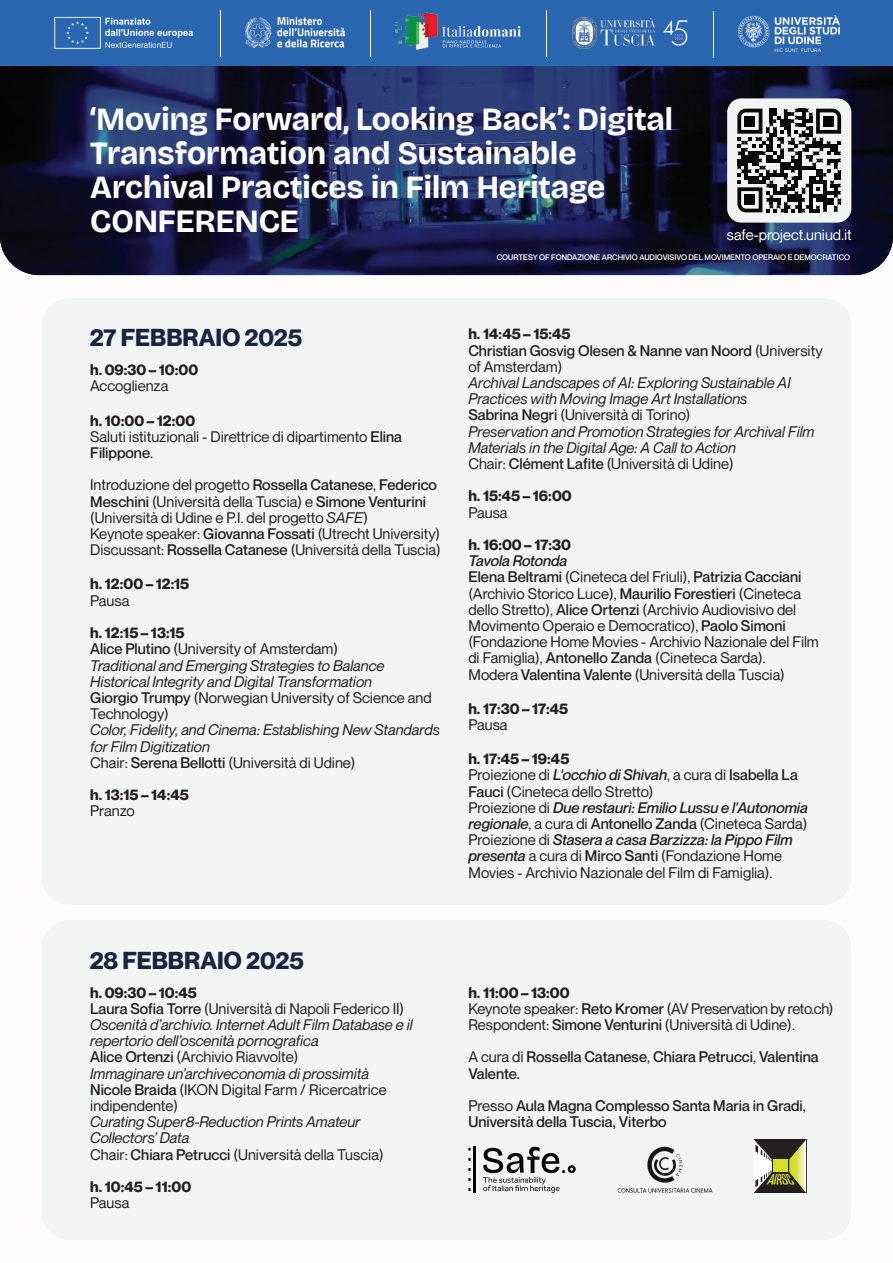
<style>
.page{position:relative;width:893px;height:1263px;background:#fff}
.page>*{position:absolute;margin:0;border:0;box-sizing:border-box;transform-origin:0 0}
.t1{font:700 32.4px/33.9px "Bricolage Grotesque 48 pt";color:#fff}
.t2{font:700 24px "Neue Montreal";color:#19253e}
.t3{font:15px/16.2px "Neue Montreal";color:#231f20}
.t4{font:italic 15px/16.2px "Neue Montreal";color:#231f20}
.t5{font:500 15px/16.2px "Neue Montreal";color:#231f20}
.t6{font:700 15px "Neue Montreal";color:#231f20}
.t7{font:14.85px "Neue Montreal";color:#fff}
.t8{font:500 7.8px "Neue Montreal";color:#fff}
.s1{font-weight:700}
.s2{font-weight:500}
.s3{font-style:italic}
.s4{font-weight:700;font-style:normal}
.s5{font-weight:500;font-style:normal}
.s6{font-style:normal}
.s7{font-weight:400}
.s8{font-weight:500;font-style:italic}
</style>
<div class="page">
<div style="left:0;top:193px;width:893px;height:1070px;background:#fefcfb"></div>
<svg style="left:0;top:65px;width:893px;height:210px;background:#1a2146"></svg>
<svg style="left:727px;top:98px;width:124px;height:125px"></svg>
<div style="left:744px;top:116px;width:11px;height:11px;background:#080704"></div>
<div style="left:823px;top:116px;width:11px;height:11px;background:#080704"></div>
<div style="left:744px;top:194px;width:11px;height:11px;background:#080704"></div>
<div style="left:0;top:0;width:893px;height:65px;background:#2b66b0"></div>
<img style="left:396px;top:13px;width:124px;height:37px">
<hr style="left:220px;top:10px;width:1px;height:47px;background:#fff">
<hr style="left:370px;top:10px;width:1px;height:47px;background:#fff">
<hr style="left:546px;top:10px;width:1px;height:47px;background:#fff">
<hr style="left:713px;top:11px;width:1px;height:47px;background:#fff">
<img style="left:246px;top:18px;width:99px;height:30px">
<img style="left:54px;top:16px;width:139px;height:33px">
<img style="left:573px;top:18px;width:114px;height:31px">
<img style="left:739px;top:15px;width:100px;height:37px">
<div style="left:42px;top:298px;width:809px;height:607px;background:#f3f4f4;border-radius:28px"></div>
<div style="left:42px;top:920px;width:809px;height:320px;background:#f3f4f4;border-radius:28px"></div>
<svg style="left:754px;top:1139px;width:52px;height:54px"></svg>
<img style="left:617px;top:1146px;width:96px;height:47px">
<svg style="left:483px;top:1147px;width:93px;height:46px"></svg>
<hr style="left:473px;top:1147px;width:3px;height:46px;background:#080705">
<h1 class="t1" style="left:90px;top:102px;width:584px">‘Moving Forward, Looking Back’: Digital<br>Transformation and Sustainable<br>Archival Practices in Film Heritage<br>CONFERENCE</h1>
<p class="t7" style="left:727px;top:228px;width:126px">safe-project.uniud.it</p>
<h2 class="t2" style="left:90px;top:328px;width:214px">27 FEBBRAIO 2025</h2>
<p class="t6" style="left:90px;top:364px;width:110px">h. 09:30 – 10:00</p>
<p class="t3" style="left:90px;top:379px;width:80px">Accoglienza</p>
<p class="t3" style="left:90px;top:413px;width:313px"><span class="s1">h. 10:00 – 12:00<br></span>Saluti istituzionali - Direttrice di dipartimento <span class="s2">Elina<br>Filippone</span>.</p>
<p class="t3" style="left:90px;top:478px;width:352px">Introduzione del progetto <span class="s2">Rossella Catanese</span>, <span class="s2">Federico Meschini</span> (Università della Tuscia) e <span class="s2">Simone Venturini </span>(Università di Udine e P.I. del progetto <span class="s3">SAFE</span>)<br>Keynote speaker: <span class="s2">Giovanna Fossati</span> (Utrecht University)<br>Discussant: <span class="s2">Rossella Catanese</span> (Università della Tuscia)</p>
<p class="t6" style="left:90px;top:578px;width:101px">h. 12:00 – 12:15</p>
<p class="t3" style="left:90px;top:593px;width:41px">Pausa</p>
<p class="t4" style="left:90px;top:626px;width:343px"><span class="s4">h. 12:15 – 13:15<br></span><span class="s5">Alice Plutino</span> <span class="s6">(University of Amsterdam)<br></span>Traditional and Emerging Strategies to Balance Historical Integrity and Digital Transformation<br><span class="s5">Giorgio Trumpy</span> <span class="s6">(Norwegian University of Science and Technology)</span></p>
<p class="t4" style="left:90px;top:723px;width:351px">Color, Fidelity, and Cinema: Establishing New Standards for Film Digitization<br><span class="s6">Chair:</span> <span class="s5">Serena Bellotti</span> <span class="s6">(Università di Udine)</span></p>
<p class="t6" style="left:90px;top:788px;width:100px">h. 13:15 – 14:45</p>
<p class="t3" style="left:90px;top:804px;width:46px">Pranzo</p>
<p class="t8" style="left:497px;top:254px;width:355px">COURTESY OF FONDAZIONE ARCHIVIO AUDIOVISIVO DEL MOVIMENTO OPERAIO E DEMOCRATICO</p>
<p class="t5" style="left:468px;top:327px;width:356px"><span class="s1">h. 14:45 – 15:45<br></span>Christian Gosvig Olesen &amp; Nanne van Noord <span class="s7">(University of Amsterdam)</span></p>
<p class="t4" style="left:468px;top:376px;width:348px">Archival Landscapes of AI: Exploring Sustainable AI Practices with Moving Image Art Installations<br><span class="s5">Sabrina Negri</span> <span class="s6">(Università di Torino)<br></span>Preservation and Promotion Strategies for Archival Film Materials in the Digital Age: A Call to Action<br><span class="s6">Chair:</span> <span class="s5">Clément Lafite</span> <span class="s6">(Università di Udine)</span></p>
<p class="t6" style="left:468px;top:490px;width:105px">h. 15:45 – 16:00</p>
<p class="t3" style="left:468px;top:505px;width:41px">Pausa</p>
<p class="t6" style="left:468px;top:538px;width:104px">h. 16:00 – 17:30</p>
<p class="t3" style="left:468px;top:554px;width:352px"><span class="s8">Tavola Rotonda<br></span><span class="s2">Elena Beltrami</span> (Cineteca del Friuli), <span class="s2">Patrizia Cacciani </span>(Archivio Storico Luce), <span class="s2">Maurilio Forestieri</span> (Cineteca dello Stretto), <span class="s2">Alice Ortenzi</span> (Archivio Audiovisivo del Movimento Operaio e Democratico), <span class="s2">Paolo Simoni </span>(Fondazione Home Movies - Archivio Nazionale del Film di Famiglia), <span class="s2">Antonello Zanda</span> (Cineteca Sarda).<br>Modera <span class="s2">Valentina Valente</span> (Università della Tuscia)</p>
<p class="t6" style="left:468px;top:702px;width:101px">h. 17:30 – 17:45</p>
<p class="t3" style="left:468px;top:718px;width:41px">Pausa</p>
<p class="t3" style="left:468px;top:752px;width:341px"><span class="s1">h. 17:45 – 19:45<br></span>Proiezione di <span class="s8">L'occhio di Shivah</span>, a cura di <span class="s2">Isabella La Fauci</span> (Cineteca dello Stretto)<br>Proiezione di <span class="s8">Due restauri: Emilio Lussu e l'Autonomia regionale</span>, a cura di <span class="s2">Antonello Zanda</span> (Cineteca Sarda)<br>Proiezione di <span class="s8">Stasera a casa Barzizza: la Pippo Film presenta</span> a cura di <span class="s2">Mirco Santi</span> (Fondazione Home Movies - Archivio Nazionale del Film di Famiglia).</p>
<h2 class="t2" style="left:90px;top:950px;width:216px">28 FEBBRAIO 2025</h2>
<p class="t4" style="left:90px;top:985px;width:324px"><span class="s4">h. 09:30 – 10:45<br></span><span class="s5">Laura Sofia Torre</span> <span class="s6">(Università di Napoli Federico II)<br></span>Oscenità d’archivio. Internet Adult Film Database e il repertorio dell’oscenità pornografica<br><span class="s5">Alice Ortenzi</span> <span class="s6">(Archivio Riavvolte)<br></span>Immaginare un’archiveconomia di prossimità <span class="s5">Nicole Braida</span> <span class="s6">(IKON Digital Farm / Ricercatrice indipendente)</span></p>
<p class="t4" style="left:90px;top:1115px;width:295px">Curating Super8-Reduction Prints Amateur<br>Collectors’ Data<br><span class="s6">Chair:</span> <span class="s5">Chiara Petrucci</span> <span class="s6">(Università della Tuscia)</span></p>
<p class="t6" style="left:90px;top:1180px;width:102px">h. 10:45 – 11:00</p>
<p class="t3" style="left:90px;top:1196px;width:41px">Pausa</p>
<p class="t3" style="left:468px;top:985px;width:367px"><span class="s1">h. 11:00 – 13:00<br></span>Keynote speaker: <span class="s2">Reto Kromer</span> (AV Preservation by reto.ch)<br>Respondent: <span class="s2">Simone Venturini</span> (Università di Udine).</p>
<p class="t5" style="left:468px;top:1050px;width:352px"><span class="s7">A cura di</span> Rossella Catanese<span class="s7">,</span> Chiara Petrucci<span class="s7">,</span> Valentina<br>Valente.</p>
<p class="t5" style="left:468px;top:1099px;width:339px"><span class="s7">Presso</span> Aula Magna Complesso Santa Maria in Gradi<span class="s7">,<br></span>Università della Tuscia, Viterbo</p>
</div>
